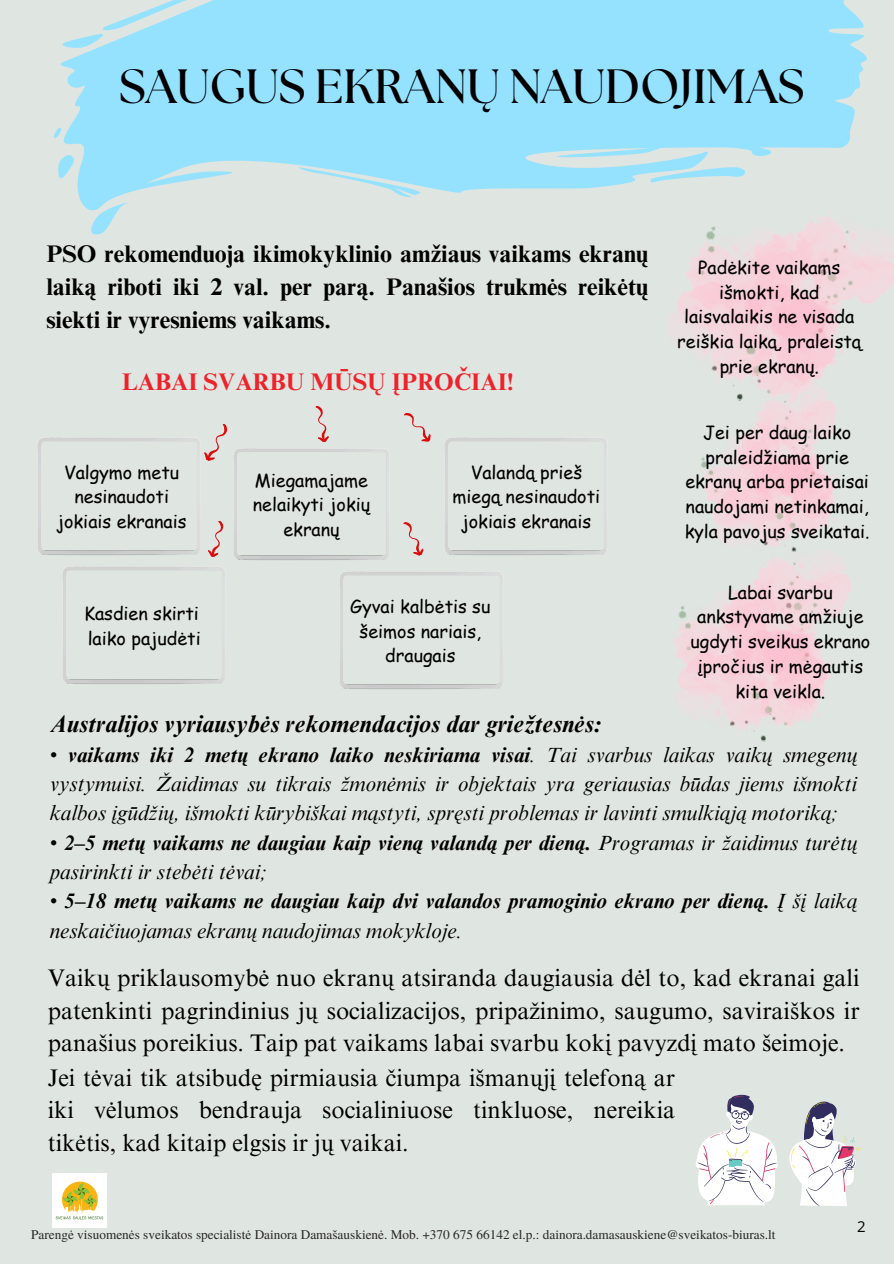
<style>
.page{position:relative;width:894px;height:1264px;background:#fff}
.page>*{position:absolute;margin:0;border:0;box-sizing:border-box;transform-origin:0 0}
.t1{font:700 48px "The Seasons";color:#000}
.t2{font:24px/32.7px "Times NRMT Pro";color:#000;text-align:justify}
.t3{font:700 24px/32.7px "Times NRMT Pro";color:#000;text-align:justify}
.t4{font:italic 700 24px "Times NRMT Pro";color:#000}
.t5{font:700 24px "Times NRMT Pro";color:#ee222a}
.t6{font:italic 21px/29.2px "Times NRMT Pro";color:#000;text-align:justify}
.t7{font:italic 700 21px/29.2px "Times NRMT Pro";color:#000}
.t8{font:18px/24.8px "Comic Sans MS";color:#000;text-align:center}
.t9{font:15px "Open Sans";color:#000}
.t10{font:13.2px "Te X Gyre Termes";color:#272727}
.s1{font-weight:700}
.s2{font-weight:400}
</style>
<div class="page">
<div style="left:0;top:0;width:893px;height:1263px;background:#dfe5e1"></div>
<svg style="left:60px;top:0;width:807px;height:210px;fill:#94e2ff"></svg>
<svg style="left:60px;top:0;width:334px;height:48px"></svg>
<svg style="left:89px;top:199px;width:47px;height:36px"></svg>
<svg style="left:58px;top:153px;width:19px;height:33px"></svg>
<svg style="left:54px;top:125px;width:8px;height:16px"></svg>
<svg style="left:648px;top:165px;width:102px;height:18px"></svg>
<svg style="left:295px;top:167px;width:128px;height:30px"></svg>
<img style="left:52px;top:1173px;width:54px;height:54px">
<img style="left:648px;top:183px;width:245px;height:186px">
<img style="left:701px;top:369px;width:136px;height:167px">
<svg style="left:695px;top:1094px;width:82px;height:111px"></svg>
<svg style="left:789px;top:1101px;width:72px;height:105px"></svg>
<img style="left:234px;top:448px;width:155px;height:112px">
<svg style="left:204px;top:424px;width:24px;height:37px"></svg>
<svg style="left:208px;top:521px;width:16px;height:36px"></svg>
<svg style="left:315px;top:406px;width:14px;height:36px"></svg>
<img style="left:673px;top:536px;width:178px;height:206px">
<svg style="left:403px;top:522px;width:21px;height:34px"></svg>
<svg style="left:404px;top:413px;width:27px;height:29px"></svg>
<p class="t1" style="left:119px;top:64px;width:686px">SAUGUS EKRANŲ NAUDOJIMAS</p>
<p class="t3" style="left:46px;top:241px;width:603px">PSO rekomenduoja ikimokyklinio amžiaus vaikams ekranų laiką riboti iki 2 val. per parą. Panašios trukmės reikėtų siekti ir vyresniems vaikams.</p>
<h6 class="t5" style="left:122px;top:373px;width:393px">LABAI SVARBU MŪSŲ ĮPROČIAI!</h6>
<p class="t8" style="left:57px;top:459px;width:131px">Valgymo metu nesinaudoti jokiais ekranais</p>
<h6 class="t8" style="left:452px;top:459px;width:149px">Valandą prieš miegą nesinaudoti jokiais ekranais</h6>
<p class="t8" style="left:253px;top:467px;width:119px">Miegamajame nelaikyti jokių ekranų</p>
<p class="t8" style="left:84px;top:600px;width:118px;text-align:left">Kasdien skirti laiko pajudėti</p>
<p class="t8" style="left:350px;top:593px;width:142px">Gyvai kalbėtis su šeimos nariais, draugais</p>
<p class="t8" style="left:677px;top:254px;width:185px">Padėkite vaikams išmokti, kad laisvalaikis ne visada reiškia laiką, praleistą prie ekranų.</p>
<h6 class="t8" style="left:684px;top:419px;width:186px">Jei per daug laiko praleidžiama prie ekranų arba prietaisai naudojami netinkamai, kyla pavojus sveikatai.</h6>
<h6 class="t8" style="left:690px;top:579px;width:181px">Labai svarbu ankstyvame amžiuje ugdyti sveikus ekrano įpročius ir mėgautis kita veikla.</h6>
<h6 class="t4" style="left:50px;top:714px;width:553px">Australijos vyriausybės rekomendacijos dar griežtesnės:</h6>
<h6 class="t6" style="left:50px;top:742px;width:808px">• <span class="s1">vaikams iki 2 metų ekrano laiko neskiriama visai</span>. Tai svarbus laikas vaikų smegenų vystymuisi. Žaidimas su tikrais žmonėmis ir objektais yra geriausias būdas jiems išmokti kalbos įgūdžių, išmokti kūrybiškai mąstyti, spręsti problemas ir lavinti smulkiąją motoriką;</h6>
<h6 class="t6" style="left:50px;top:830px;width:808px">• <span class="s1">2–5 metų vaikams ne daugiau kaip vieną valandą per dieną.</span> Programas ir žaidimus turėtų pasirinkti ir stebėti tėvai;</h6>
<h6 class="t7" style="left:50px;top:889px;width:808px"><span class="s2">•</span> 5–18 metų vaikams ne daugiau kaip dvi valandos pramoginio ekrano per dieną. <span class="s2">Į šį laiką neskaičiuojamas ekranų naudojimas mokykloje.</span></h6>
<p class="t2" style="left:48px;top:964px;width:813px">Vaikų priklausomybė nuo ekranų atsiranda daugiausia dėl to, kad ekranai gali patenkinti pagrindinius jų socializacijos, pripažinimo, saugumo, saviraiškos ir panašius poreikius. Taip pat vaikams labai svarbu kokį pavyzdį mato šeimoje.</p>
<h6 class="t2" style="left:48px;top:1064px;width:628px">Jei tėvai tik atsibudę pirmiausia čiumpa išmanųjį telefoną ar iki vėlumos bendrauja socialiniuose tinkluose, nereikia tikėtis, kad kitaip elgsis ir jų vaikai.</h6>
<p class="t10" style="left:31px;top:1224px;width:745px">Parengė visuomenės sveikatos specialistė Dainora Damašauskienė. Mob. +370 675 66142 el.p.: dainora.damasauskiene@sveikatos-biuras.lt</p>
<p class="t9" style="left:857px;top:1215px;width:10px">2</p>
</div>
